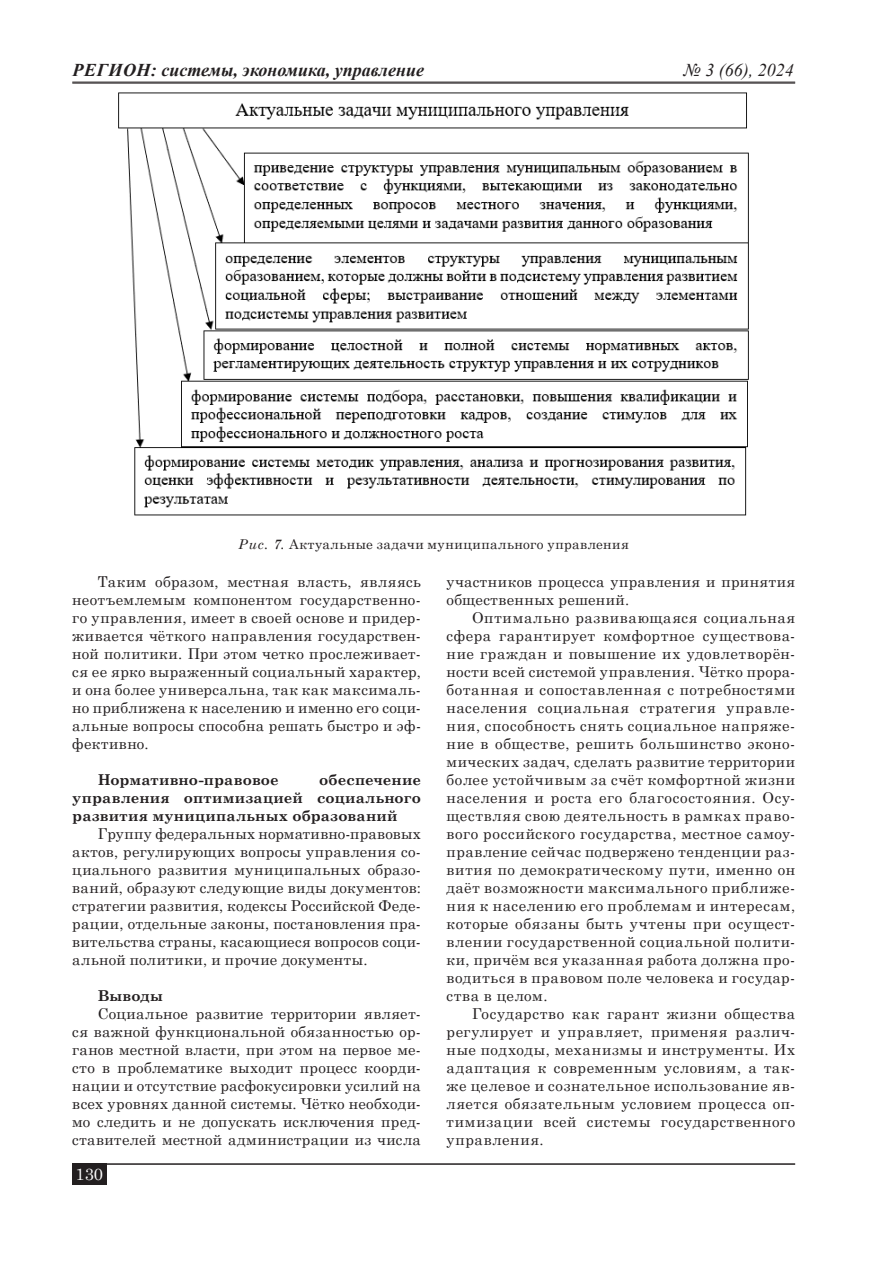
<style>
.page{position:relative;width:893px;height:1263px;background:#fff}
.page>*{position:absolute;margin:0;border:0;box-sizing:border-box;transform-origin:0 0}
.t1{font:italic 700 18px "Times New Roman";color:#231f20}
.t2{font:italic 18px "Times New Roman";color:#231f20}
.t3{font:16.5px "Century Schoolbook";color:#fff}
.t4{font:15px/18px "Century Schoolbook";letter-spacing:.035em;color:#231f20;text-align:justify}
.t5{font:700 15px/18px "Century Schoolbook";letter-spacing:.015em;color:#231f20;text-align:justify}
.t6{font:13.5px "Century Schoolbook";letter-spacing:.04em;color:#231f20}
.s1{font-style:italic}
</style>
<div class="page">
<hr style="left:72px;top:82px;width:723px;height:1px;background:#231f20">
<hr style="left:72px;top:83px;width:723px;height:1px;background:#231f20">
<hr style="left:72px;top:1163px;width:723px;height:2px;background:#231f20">
<div style="left:72px;top:1163px;width:34px;height:21px;background:#231f20"></div>
<img style="left:118px;top:92px;width:631px;height:424px">
<p class="t1" style="left:73px;top:58px;width:353px">Регион: системы, экономика, управление</p>
<p class="t2" style="left:684px;top:58px;width:111px">№ 3 (66), 2024</p>
<p class="t6" style="left:239px;top:533px;width:392px"><span class="s1">Рис. 7.</span> Актуальные задачи муниципального управления</p>
<p class="t4" style="left:72px;top:571px;width:350px;text-indent:26px">Таким образом, местная власть, являясь неотъемлемым компонентом государственно&shy;го управления, имеет в своей основе и придер&shy;живается чёткого направления государствен&shy;ной политики. При этом четко прослеживает&shy;ся ее ярко выраженный социальный характер, и она более универсальна, так как максималь&shy;но приближена к населению и именно его соци&shy;альные вопросы способна решать быстро и эф&shy;фективно.</p>
<p class="t5" style="left:98px;top:770px;width:183px">Нормативно-правовое</p>
<p class="t4" style="left:446px;top:571px;width:350px">участников процесса управления и принятия общественных решений.</p>
<p class="t4" style="left:446px;top:607px;width:350px;text-indent:26px">Оптимально развивающаяся социальная сфера гарантирует комфортное существова&shy;ние граждан и повышение их удовлетворён&shy;ности всей системой управления. Чётко прора&shy;ботанная и сопоставленная с потребностями населения социальная стратегия управле&shy;ния, способность снять социальное напряже&shy;ние в обществе, решить большинство эконо&shy;мических задач, сделать развитие территории более устойчивым за счёт комфортной жизни населения и роста его благосостояния. Осу&shy;ществляя свою деятельность в рамках право&shy;вого российского государства, местное самоу&shy;правление сейчас подвержено тенденции раз&shy;вития по демократическому пути, именно он даёт возможности максимального приближе&shy;ния к населению его проблемам и интересам, которые обязаны быть учтены при осущест&shy;влении государственной социальной полити&shy;ки, причём вся указанная работа должна про&shy;водиться в правовом поле человека и государ&shy;ства в целом.</p>
<p class="t4" style="left:446px;top:1003px;width:350px;text-indent:26px">Государство как гарант жизни общества регулирует и управляет, применяя различ&shy;ные подходы, механизмы и инструменты. Их адаптация к современным условиям, а так&shy;же целевое и сознательное использование яв&shy;ляется обязательным условием процесса оп&shy;тимизации всей системы государственного управления.</p>
<p class="t5" style="left:72px;top:770px;width:350px;text-indent:247px">обеспечение управления оптимизацией социального развития муниципальных образований</p>
<p class="t4" style="left:72px;top:823px;width:350px;text-indent:26px">Группу федеральных нормативно-правовых актов, регулирующих вопросы управления со&shy;циального развития муниципальных образо&shy;ваний, образуют следующие виды документов: стратегии развития, кодексы Российской Феде&shy;рации, отдельные законы, постановления пра&shy;вительства страны, касающиеся вопросов соци&shy;альной политики, и прочие документы.</p>
<p class="t5" style="left:98px;top:986px;width:67px">Выводы</p>
<p class="t4" style="left:72px;top:1003px;width:350px;text-indent:26px">Социальное развитие территории являет&shy;ся важной функциональной обязанностью ор&shy;ганов местной власти, при этом на первое ме&shy;сто в проблематике выходит процесс коорди&shy;нации и отсутствие расфокусировки усилий на всех уровнях данной системы. Чётко необходи&shy;мо следить и не допускать исключения пред&shy;ставителей местной администрации из числа</p>
<p class="t3" style="left:76px;top:1160px;width:29px">130</p>
</div>
